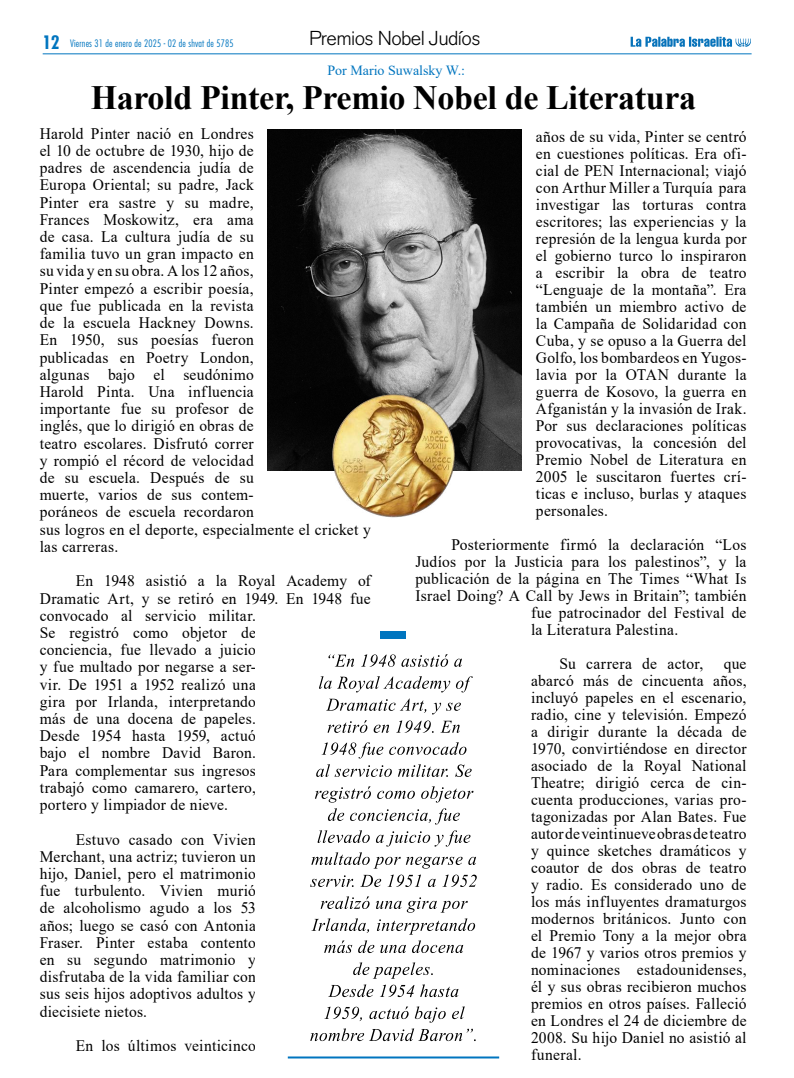
<style>
.page{position:relative;width:794px;height:1078px;background:#fff}
.page>*{position:absolute;margin:0;border:0;box-sizing:border-box;transform-origin:0 0}
.t1{font:700 34px "Times New Roman";letter-spacing:-.01em;color:#000}
.t2{font:300 20px "Akzidenz Grotesk BQ";letter-spacing:-.03em;color:#000}
.t3{font:16px/17.2px "Times New Roman";letter-spacing:.015em;color:#000;text-align:justify}
.t4{font:14px "Times New Roman";color:#0075bf}
.t5{font:300 condensed 10px "Futura Std";letter-spacing:.02em;color:#0075bf}
.s1{font-weight:700;font-size:18px}
</style>
<div class="page">
<img style="left:267px;top:130px;width:254px;height:341px">
<img style="left:327px;top:389px;width:132px;height:129px">
<hr style="left:43px;top:53px;width:708px;height:1px;background:#0075bf">
<svg style="left:630px;top:37px;width:121px;height:10px"></svg>
<hr style="left:288px;top:1056px;width:211px;height:2px;background:#0075bf">
<div style="left:381px;top:631px;width:25px;height:7px;background:#0075bf"></div>
<svg style="left:310px;top:1028px;width:166px;height:12px"></svg>
<svg style="left:324px;top:1006px;width:141px;height:16px"></svg>
<svg style="left:329px;top:984px;width:129px;height:12px"></svg>
<svg style="left:353px;top:962px;width:80px;height:16px"></svg>
<svg style="left:324px;top:940px;width:139px;height:12px"></svg>
<svg style="left:311px;top:918px;width:164px;height:16px"></svg>
<svg style="left:320px;top:896px;width:148px;height:16px"></svg>
<svg style="left:310px;top:874px;width:167px;height:12px"></svg>
<svg style="left:311px;top:852px;width:165px;height:16px"></svg>
<svg style="left:317px;top:830px;width:153px;height:16px"></svg>
<svg style="left:328px;top:808px;width:132px;height:16px"></svg>
<svg style="left:315px;top:786px;width:158px;height:16px"></svg>
<svg style="left:316px;top:764px;width:156px;height:12px"></svg>
<svg style="left:321px;top:742px;width:145px;height:16px"></svg>
<svg style="left:327px;top:720px;width:133px;height:12px"></svg>
<svg style="left:326px;top:698px;width:135px;height:16px"></svg>
<svg style="left:319px;top:676px;width:154px;height:16px"></svg>
<svg style="left:328px;top:654px;width:134px;height:12px"></svg>
<p class="t5" style="left:43px;top:38px;width:193px"><span class="s1">12</span> Viernes 31 de enero de 2025 - 02 de shvat de 5785</p>
<p class="t2" style="left:309px;top:27px;width:173px">Premios Nobel Judíos</p>
<p class="t4" style="left:327px;top:60px;width:139px">Por Mario Suwalsky W.:</p>
<h1 class="t1" style="left:91px;top:73px;width:607px">Harold Pinter, Premio Nobel de Literatura</h1>
<p class="t3" style="left:40px;top:124px;width:332px;text-align:left">Harold Pinter nació en Londres<br>el 10 de octubre de 1930, hijo de<br>padres de ascendencia judía de<br>Europa Oriental; su padre, Jack<br>Pinter era sastre y su madre,<br>Frances Moskowitz, era ama<br>de casa. La cultura judía de su<br>familia tuvo un gran impacto en<br>su vida y en su obra. A los 12 años,<br>Pinter empezó a escribir poesía,<br>que fue publicada en la revista<br>de la escuela Hackney Downs.<br>En 1950, sus poesías fueron<br>publicadas en Poetry London,<br>algunas bajo el seudónimo<br>Harold Pinta. Una influencia<br>importante fue su profesor de<br>inglés, que lo dirigió en obras de<br>teatro escolares. Disfrutó correr<br>y rompió el récord de velocidad<br>de su escuela. Después de su<br>muerte, varios de sus contem-<br>poráneos de escuela recordaron<br>sus logros en el deporte, especialmente el cricket y las carreras.</p>
<p class="t3" style="left:40px;top:571px;width:332px;text-align:left;text-indent:36px">En 1948 asistió a la Royal Academy of<br>Dramatic Art, y se retiró en 1949. En 1948 fue convocado al servicio militar.<br>Se registró como objetor de<br>conciencia, fue llevado a juicio<br>y fue multado por negarse a ser-<br>vir. De 1951 a 1952 realizó una<br>gira por Irlanda, interpretando<br>más de una docena de papeles.<br>Desde 1954 hasta 1959, actuó<br>bajo el nombre David Baron.<br>Para complementar sus ingresos<br>trabajó como camarero, cartero,<br>portero y limpiador de nieve.</p>
<p class="t3" style="left:40px;top:829px;width:218px;text-indent:36px">Estuvo casado con Vivien Merchant, una actriz; tuvieron un hijo, Daniel, pero el matrimonio fue turbulento. Vivien murió de alcoholismo agudo a los 53 años; luego se casó con Antonia Fraser. Pinter estaba contento en su segundo matrimonio y disfrutaba de la vida familiar con sus seis hijos adoptivos adultos y diecisiete nietos.</p>
<p class="t3" style="left:76px;top:1036px;width:182px">En los últimos veinticinco</p>
<p class="t3" style="left:536px;top:127px;width:212px">años de su vida, Pinter se centró en cuestiones políticas. Era ofi&shy;cial de PEN Internacional; viajó con Arthur Miller a Turquía para investigar las torturas contra escritores; las experiencias y la represión de la lengua kurda por el gobierno turco lo inspiraron a escribir la obra de teatro “Lenguaje de la montaña”. Era también un miembro activo de la Campaña de Solidaridad con Cuba, y se opuso a la Guerra del Golfo, los bombardeos en Yugos&shy;lavia por la OTAN durante la guerra de Kosovo, la guerra en Afganistán y la invasión de Irak.<br>Por sus declaraciones políticas provocativas, la concesión del Premio Nobel de Literatura en 2005 le suscitaron fuertes crí&shy;ticas e incluso, burlas y ataques personales.</p>
<p class="t3" style="left:451px;top:535px;width:297px">Posteriormente firmó la declaración “Los</p>
<p class="t3" style="left:415px;top:552px;width:332px">Judíos por la Justicia para los palestinos”, y la</p>
<p class="t3" style="left:415px;top:569px;width:332px">publicación de la página en The Times “What Is</p>
<p class="t3" style="left:415px;top:586px;width:332px">Israel Doing? A Call by Jews in Britain”; también</p>
<p class="t3" style="left:531px;top:603px;width:217px">fue patrocinador del Festival de</p>
<p class="t3" style="left:531px;top:620px;width:149px">la Literatura Palestina.</p>
<p class="t3" style="left:559px;top:654px;width:145px">Su carrera de actor,</p>
<p class="t3" style="left:531px;top:654px;width:217px;text-indent:193px">que abarcó más de cincuenta años, incluyó papeles en el escenario, radio, cine y televisión. Empezó a dirigir durante la década de 1970, convirtiéndose en director asociado de la Royal National Theatre; dirigió cerca de cin&shy;cuenta producciones, varias pro&shy;tagonizadas por Alan Bates. Fue autor de veintinueve obras de teatro y quince sketches dramáticos y coautor de dos obras de teatro y radio. Es considerado uno de los más influyentes dramaturgos modernos británicos. Junto con el Premio Tony a la mejor obra de 1967 y varios otros premios y nominaciones estadounidenses, él y sus obras recibieron muchos premios en otros países. Falleció en Londres el 24 de diciembre de 2008. Su hijo Daniel no asistió al funeral.</p>
</div>
